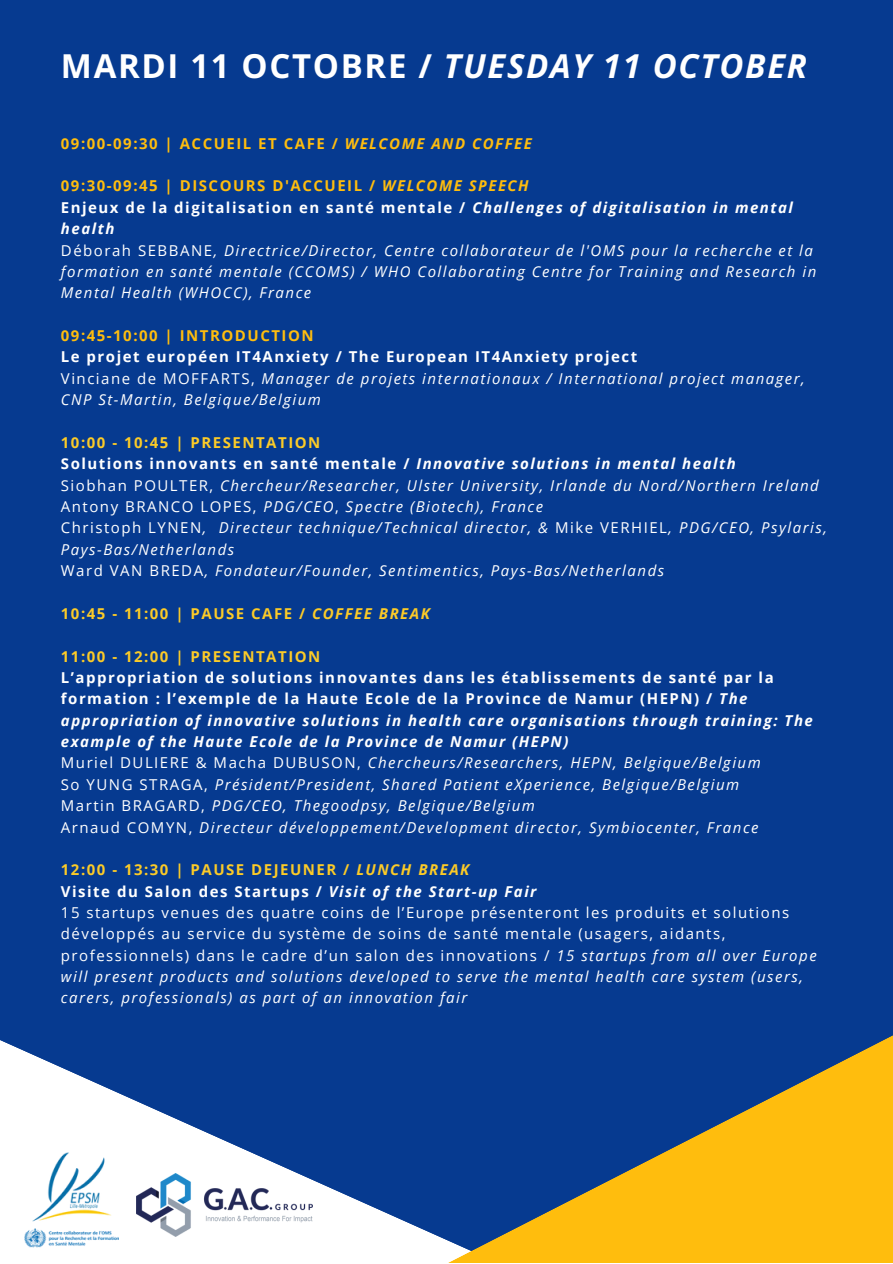
<style>
.page{position:relative;width:893px;height:1264px;background:#fff}
.page>*{position:absolute;margin:0;border:0;box-sizing:border-box;transform-origin:0 0}
.t1{font:italic 700 33px "Open Sans";letter-spacing:.05em;color:#fff}
.t2{font:italic 15px/21.3px "Open Sans";letter-spacing:.1em;color:#fff}
.t3{font:15px/21.3px "Open Sans";letter-spacing:.1em;color:#fff}
.t4{font:700 15px "Open Sans";letter-spacing:.1em;color:#ffbd0d}
.t5{font:700 15px "Open Sans";letter-spacing:.1em;color:#fccb27}
.s1{font-style:normal}
.s2{font-style:italic}
.s3{font-weight:700;font-style:normal;color:#ffbd0d}
.s4{font-weight:700;color:#ffbd0d}
.s5{font-weight:700;font-style:normal}
.s6{font-weight:700}
.s7{font-weight:700;font-style:normal;color:#fccb27}
.s8{font-weight:700;color:#fccb27}
.s9{font-weight:700;font-style:italic;color:#fccb27}
.s10{font-weight:700;font-style:italic}
</style>
<div class="page">
<div style="left:0;top:0;width:892px;height:1262px;background:#063a90"></div>
<svg style="left:0;top:1040px;width:183px;height:222px;fill:#fff"></svg>
<svg style="left:183px;top:1036px;width:709px;height:226px"></svg>
<img style="left:24px;top:1152px;width:95px;height:94px">
<img style="left:137px;top:1173px;width:175px;height:63px">
<h1 class="t1" style="left:61px;top:43px;width:747px"><span class="s1">MARDI 11 OCTOBRE /</span> TUESDAY 11 OCTOBER</h1>
<p class="t4" style="left:61px;top:133px;width:472px">09:00-09:30 | ACCUEIL ET CAFE / <span class="s2">WELCOME AND COFFEE</span></p>
<p class="t2" style="left:61px;top:175px;width:757px"><span class="s3">09:30-09:45 | DISCOURS D'ACCUEIL /</span> <span class="s4">WELCOME SPEECH<br></span><span class="s5">Enjeux de la digitalisation en santé mentale /</span> <span class="s6">Challenges of digitalisation in mental health<br></span><span class="s1">Déborah SEBBANE</span>, Directrice/Director, Centre collaborateur de l'OMS pour la recherche et la formation en santé mentale (CCOMS) / WHO Collaborating Centre for Training and Research in Mental Health (WHOCC), France</p>
<p class="t4" style="left:61px;top:325px;width:254px">09:45-10:00 | INTRODUCTION</p>
<p class="t2" style="left:61px;top:346px;width:745px"><span class="s5">Le projet européen IT4Anxiety / The European IT4Anxiety project<br></span><span class="s1">Vinciane de MOFFARTS,</span> Manager de projets internationaux / International project manager,<br>CNP St-Martin, Belgique/Belgium</p>
<p class="t2" style="left:61px;top:431px;width:767px"><span class="s7">10:00 - 10:45 | PRESENTATION<br></span><span class="s5">Solutions innovants en santé mentale /</span> <span class="s6">Innovative solutions in mental health<br></span><span class="s1">Siobhan POULTER,</span> Chercheur/Researcher, Ulster University, Irlande du Nord/Northern Ireland <span class="s1">Antony BRANCO LOPES,</span> PDG/CEO<span class="s1">,</span> Spectre (Biotech), France<br><span class="s1">Christoph LYNEN</span>, Directeur technique/Technical director, &amp; <span class="s1">Mike VERHIEL</span>, PDG/CEO, Psylaris, Pays-Bas/Netherlands<br><span class="s1">Ward VAN BREDA</span>, Fondateur/Founder, Sentimentics, Pays-Bas/Netherlands</p>
<p class="t5" style="left:61px;top:603px;width:370px">10:45 - 11:00 | PAUSE CAFE / <span class="s2">COFFEE BREAK</span></p>
<p class="t5" style="left:61px;top:645px;width:261px">11:00 - 12:00 | PRESENTATION</p>
<p class="t2" style="left:61px;top:666px;width:753px"><span class="s5">L’appropriation de solutions innovantes dans les établissements de santé par la formation : l’exemple de la Haute Ecole de la Province de Namur (HEPN) /</span> <span class="s6">The appropriation of innovative solutions in health care organisations through training: The example of the Haute Ecole de la Province de Namur (HEPN)<br></span><span class="s1">Muriel DULIERE &amp; Macha DUBUSON,</span> Chercheurs/Researchers, HEPN, Belgique/Belgium<br><span class="s1">So YUNG STRAGA,</span> Président/President, Shared Patient eXperience, Belgique/Belgium<br><span class="s1">Martin BRAGARD,</span> PDG/CEO, Thegoodpsy, Belgique/Belgium<br><span class="s1">Arnaud COMYN,</span> Directeur développement/Development director, Symbiocenter, France</p>
<p class="t3" style="left:61px;top:858px;width:757px"><span class="s8">12:00 - 13:30 | PAUSE DEJEUNER /</span> <span class="s9">LUNCH BREAK<br></span><span class="s6">Visite du Salon des Startups /</span> <span class="s10">Visit of the Start-up Fair<br></span>15 startups venues des quatre coins de l’Europe présenteront les produits et solutions développés au service du système de soins de santé mentale (usagers, aidants, professionnels) dans le cadre d’un salon des innovations / <span class="s2">15 startups from all over Europe will present products and solutions developed to serve the mental health care system (users, carers, professionals) as part of an innovation fair</span></p>
</div>
